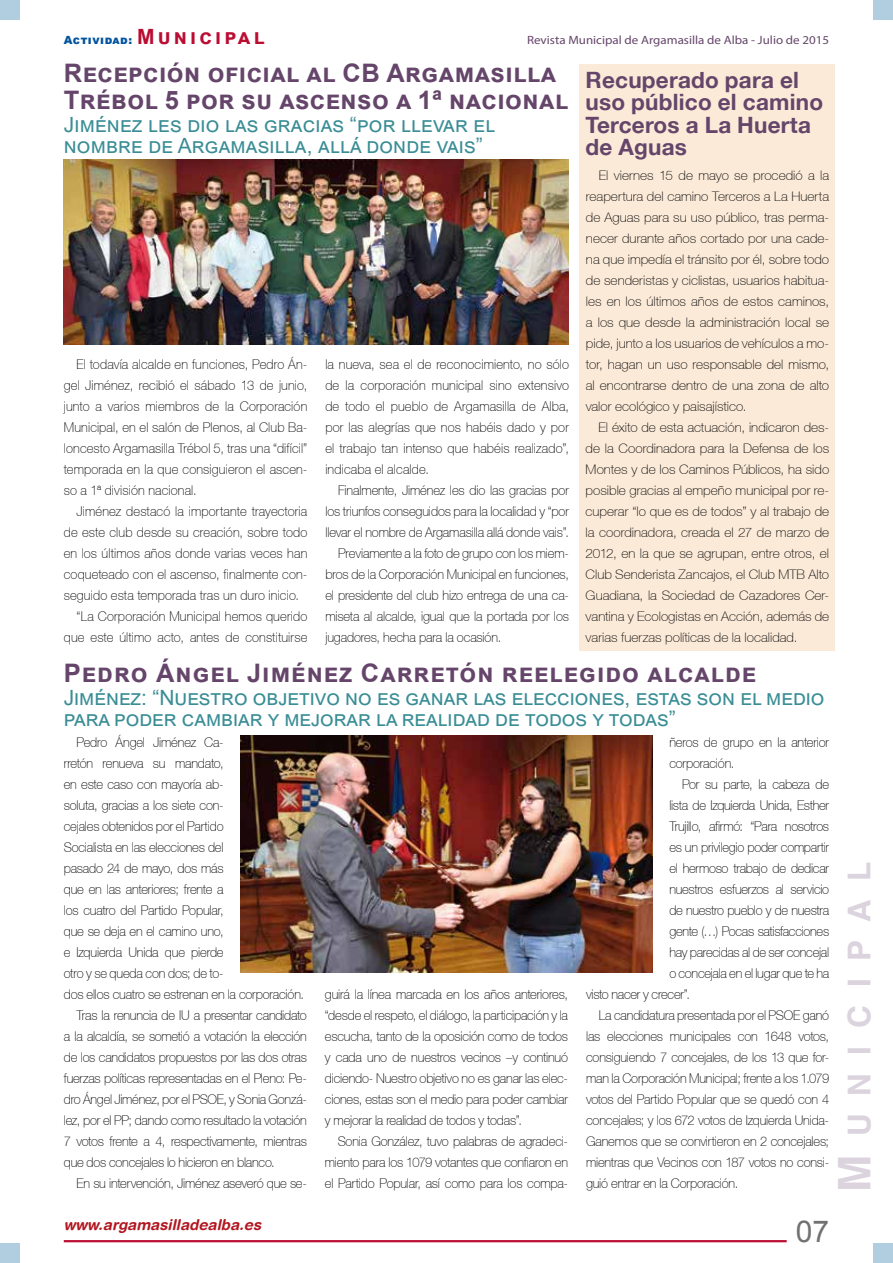
<style>
.page{position:relative;width:893px;height:1263px;background:#fff}
.page>*{position:absolute;margin:0;border:0;box-sizing:border-box;transform-origin:0 0}
.t1{font:700 31.5px "Helvetica";letter-spacing:.57em;color:#dbd3dd}
.t2{font:30px "Arial";color:#707172}
.t3{font:700 25.5px/27px "Arial";letter-spacing:.02em;color:#65456a}
.t4{font:700 25.5px "Arial";letter-spacing:.04em;color:#65456a}
.t5{font:700 22.5px/22.5px "Helvetica 75";letter-spacing:.01em;color:#65456a}
.t6{font:21px/21px "Arial";color:#3a8d95}
.t7{font:italic 700 15px "Helvetica Rounded";color:#b21721}
.t8{font:100 13.5px/21px "Helvetica 35";letter-spacing:-.015em;color:#000;text-align:justify;scale:.95 1}
.t9{font:100 13.5px "Helvetica 35";letter-spacing:.01em;color:#000;scale:.95 1}
.t10{font:100 13.2px/21px "Helvetica 35";color:#000;text-align:justify}
.t11{font:12px "Myriad Pro";color:#65456a;scale:1.08 1}
.t12{font:900 11.25px "Arial";color:#0053a0}
.s1{font-weight:700;font-size:21px;color:#bb0c32}
.s2{font-size:45px}
</style>
<div class="page">
<div style="left:873px;top:1243px;width:20px;height:20px;background:#b0cedf"></div>
<div style="left:0;top:1243px;width:20px;height:20px;background:#b0cedf"></div>
<hr style="left:64px;top:1240px;width:723px;height:2px;background:#bb0c32">
<div style="left:873px;top:0;width:20px;height:20px;background:#b0cedf"></div>
<div style="left:0;top:0;width:20px;height:20px;background:#b0cedf"></div>
<img style="left:241px;top:735px;width:411px;height:237px">
<div style="left:580px;top:64px;width:255px;height:586px;background:#fbead8"></div>
<img style="left:64px;top:159px;width:505px;height:185px">
<p class="t12" style="left:64px;top:31px;width:202px">Actividad: <span class="s1">Municipal</span></p>
<p class="t11" style="left:527px;top:32px;width:281px">Revista Municipal de Argamasilla de Alba - Julio de 2015</p>
<h3 class="t3" style="left:64px;top:60px;width:506px">Recepción oficial al CB Argamasilla<br>Trébol 5 por su ascenso a 1ª nacional</h3>
<h3 class="t6" style="left:64px;top:114px;width:433px">Jiménez les dio las gracias “por llevar el nombre de Argamasilla, allá donde vais”</h3>
<p class="t8" style="left:64px;top:354px;width:258px;text-indent:13px">El todavía alcalde en funciones, Pedro Án&shy;gel Jiménez, recibió el sábado 13 de junio, junto a varios miembros de la Corporación Municipal, en el salón de Plenos, al Club Ba&shy;loncesto Argamasilla Trébol 5, tras una “difícil” temporada en la que consiguieron el ascen&shy;so a 1ª división nacional.</p>
<p class="t9" style="left:77px;top:503px;width:244px">Jiménez destacó la importante trayectoria</p>
<p class="t9" style="left:64px;top:524px;width:258px">de este club desde su creación, sobre todo</p>
<p class="t9" style="left:64px;top:546px;width:258px">en los últimos años donde varias veces han</p>
<p class="t9" style="left:64px;top:567px;width:258px">coqueteado con el ascenso, finalmente con-</p>
<p class="t9" style="left:64px;top:587px;width:249px">seguido esta temporada tras un duro inicio.</p>
<p class="t9" style="left:77px;top:608px;width:244px">“La Corporación Municipal hemos querido</p>
<p class="t9" style="left:64px;top:629px;width:258px">que este último acto, antes de constituirse</p>
<p class="t8" style="left:325px;top:354px;width:258px">la nueva, sea el de reconocimiento, no sólo de la corporación municipal sino extensivo de todo el pueblo de Argamasilla de Alba, por las alegrías que nos habéis dado y por el trabajo tan intenso que habéis realizado”, indicaba el alcalde.</p>
<p class="t8" style="left:338px;top:480px;width:244px">Finalmente, Jiménez les dio las gracias por</p>
<p class="t8" style="left:325px;top:501px;width:258px">los triunfos conseguidos para la localidad y “por</p>
<p class="t8" style="left:325px;top:522px;width:258px">llevar el nombre de Argamasilla allá donde vais”.</p>
<p class="t8" style="left:338px;top:543px;width:244px">Previamente a la foto de grupo con los miem-</p>
<p class="t8" style="left:325px;top:564px;width:258px">bros de la Corporación Municipal en funciones,</p>
<p class="t8" style="left:325px;top:585px;width:258px">el presidente del club hizo entrega de una ca-</p>
<p class="t8" style="left:325px;top:606px;width:258px">miseta al alcalde, igual que la portada por los</p>
<p class="t8" style="left:325px;top:627px;width:187px">jugadores, hecha para la ocasión.</p>
<h3 class="t5" style="left:586px;top:68px;width:239px">Recuperado para el uso público el camino<br>Terceros a La Huerta de Aguas</h3>
<p class="t10" style="left:586px;top:165px;width:245px;text-indent:13px">El viernes 15 de mayo se procedió a la reapertura del camino Terceros a La Huerta de Aguas para su uso público, tras perma&shy;necer durante años cortado por una cade&shy;na que impedía el tránsito por él, sobre todo de senderistas y ciclistas, usuarios habitua&shy;les en los últimos años de estos caminos, a los que desde la administración local se pide, junto a los usuarios de vehículos a mo&shy;tor, hagan un uso responsable del mismo, al encontrarse dentro de una zona de alto valor ecológico y paisajístico.</p>
<p class="t10" style="left:586px;top:417px;width:245px;text-indent:13px">El éxito de esta actuación, indicaron des&shy;de la Coordinadora para la Defensa de los Montes y de los Caminos Públicos, ha sido posible gracias al empeño municipal por re&shy;cuperar “lo que es de todos” y al trabajo de la coordinadora, creada el 27 de marzo de 2012, en la que se agrupan, entre otros, el Club Senderista Zancajos, el Club MTB Alto Guadiana, la Sociedad de Cazadores Cer&shy;vantina y Ecologistas en Acción, además de varias fuerzas políticas de la localidad.</p>
<h3 class="t4" style="left:64px;top:655px;width:694px">Pedro Ángel Jiménez Carretón reelegido alcalde</h3>
<h3 class="t6" style="left:64px;top:687px;width:762px">Jiménez: “Nuestro objetivo no es ganar las elecciones, estas son el medio para poder cambiar y mejorar la realidad de todos y todas”</h3>
<p class="t8" style="left:77px;top:732px;width:156px">Pedro Ángel Jiménez Ca-</p>
<p class="t8" style="left:64px;top:753px;width:170px">rretón renueva su mandato,</p>
<p class="t8" style="left:64px;top:774px;width:170px">en este caso con mayoría ab-</p>
<p class="t8" style="left:64px;top:795px;width:170px">soluta, gracias a los siete con-</p>
<p class="t8" style="left:64px;top:816px;width:170px">cejales obtenidos por el Partido</p>
<p class="t8" style="left:64px;top:837px;width:170px">Socialista en las elecciones del</p>
<p class="t8" style="left:64px;top:858px;width:170px">pasado 24 de mayo, dos más</p>
<p class="t8" style="left:64px;top:879px;width:170px">que en las anteriores; frente a</p>
<p class="t8" style="left:64px;top:900px;width:170px">los cuatro del Partido Popular,</p>
<p class="t8" style="left:64px;top:921px;width:170px">que se deja en el camino uno,</p>
<p class="t8" style="left:64px;top:942px;width:170px">e Izquierda Unida que pierde</p>
<p class="t8" style="left:64px;top:963px;width:170px">otro y se queda con dos; de to-</p>
<p class="t8" style="left:64px;top:984px;width:254px">dos ellos cuatro se estrenan en la corporación.</p>
<p class="t8" style="left:77px;top:1005px;width:244px">Tras la renuncia de IU a presentar candidato</p>
<p class="t8" style="left:64px;top:1026px;width:257px">a la alcaldía, se sometió a votación la elección</p>
<p class="t8" style="left:64px;top:1047px;width:257px">de los candidatos propuestos por las dos otras</p>
<p class="t8" style="left:64px;top:1068px;width:257px">fuerzas políticas representadas en el Pleno: Pe-</p>
<p class="t8" style="left:64px;top:1089px;width:257px">dro Ángel Jiménez, por el PSOE, y Sonia Gonzá-</p>
<p class="t8" style="left:64px;top:1110px;width:257px">lez, por el PP; dando como resultado la votación</p>
<p class="t8" style="left:64px;top:1131px;width:257px">7 votos frente a 4, respectivamente, mientras</p>
<p class="t8" style="left:64px;top:1152px;width:224px">que dos concejales lo hicieron en blanco.</p>
<p class="t8" style="left:77px;top:1173px;width:244px">En su intervención, Jiménez aseveró que se-</p>
<p class="t8" style="left:325px;top:984px;width:257px">guirá la línea marcada en los años anteriores, “desde el respeto, el diálogo, la participación y la escucha, tanto de la oposición como de todos y cada uno de nuestros vecinos –y continuó diciendo- Nuestro objetivo no es ganar las elec&shy;ciones, estas son el medio para poder cambiar y mejorar la realidad de todos y todas”.</p>
<p class="t8" style="left:325px;top:1131px;width:257px;text-indent:13px">Sonia González, tuvo palabras de agradeci&shy;miento para los 1079 votantes que confiaron en el Partido Popular, así como para los compa-</p>
<p class="t8" style="left:669px;top:732px;width:170px">ñeros de grupo en la anterior corporación.</p>
<p class="t8" style="left:682px;top:774px;width:156px">Por su parte, la cabeza de</p>
<p class="t8" style="left:669px;top:795px;width:170px">lista de Izquierda Unida, Esther</p>
<p class="t8" style="left:669px;top:816px;width:170px">Trujillo, afirmó: “Para nosotros</p>
<p class="t8" style="left:669px;top:837px;width:170px">es un privilegio poder compartir</p>
<p class="t8" style="left:669px;top:858px;width:170px">el hermoso trabajo de dedicar</p>
<p class="t8" style="left:669px;top:879px;width:170px">nuestros esfuerzos al servicio</p>
<p class="t8" style="left:669px;top:900px;width:170px">de nuestro pueblo y de nuestra</p>
<p class="t8" style="left:669px;top:921px;width:170px">gente (…) Pocas satisfacciones</p>
<p class="t8" style="left:669px;top:942px;width:170px">hay parecidas al de ser concejal</p>
<p class="t8" style="left:669px;top:963px;width:170px">o concejala en el lugar que te ha</p>
<p class="t8" style="left:586px;top:984px;width:111px">visto nacer y crecer”.</p>
<p class="t8" style="left:599px;top:1005px;width:244px">La candidatura presentada por el PSOE ganó</p>
<p class="t8" style="left:586px;top:1026px;width:257px">las elecciones municipales con 1648 votos,</p>
<p class="t8" style="left:586px;top:1047px;width:257px">consiguiendo 7 concejales, de los 13 que for-</p>
<p class="t8" style="left:586px;top:1068px;width:257px">man la Corporación Municipal; frente a los 1.079</p>
<p class="t8" style="left:586px;top:1089px;width:257px">votos del Partido Popular que se quedó con 4</p>
<p class="t8" style="left:586px;top:1110px;width:257px">concejales; y los 672 votos de Izquierda Unida-</p>
<p class="t8" style="left:586px;top:1131px;width:257px">Ganemos que se convirtieron en 2 concejales;</p>
<p class="t8" style="left:586px;top:1152px;width:257px">mientras que Vecinos con 187 votos no consi-</p>
<p class="t8" style="left:586px;top:1173px;width:162px">guió entrar en la Corporación.</p>
<h1 class="t1" style="left:840px;top:1192px;width:332px;rotate:-90deg"><span class="s2">M</span> unicipal</h1>
<p class="t7" style="left:64px;top:1215px;width:199px">www.argamasilladealba.es</p>
<h2 class="t2" style="left:796px;top:1211px;width:35px">07</h2>
</div>
